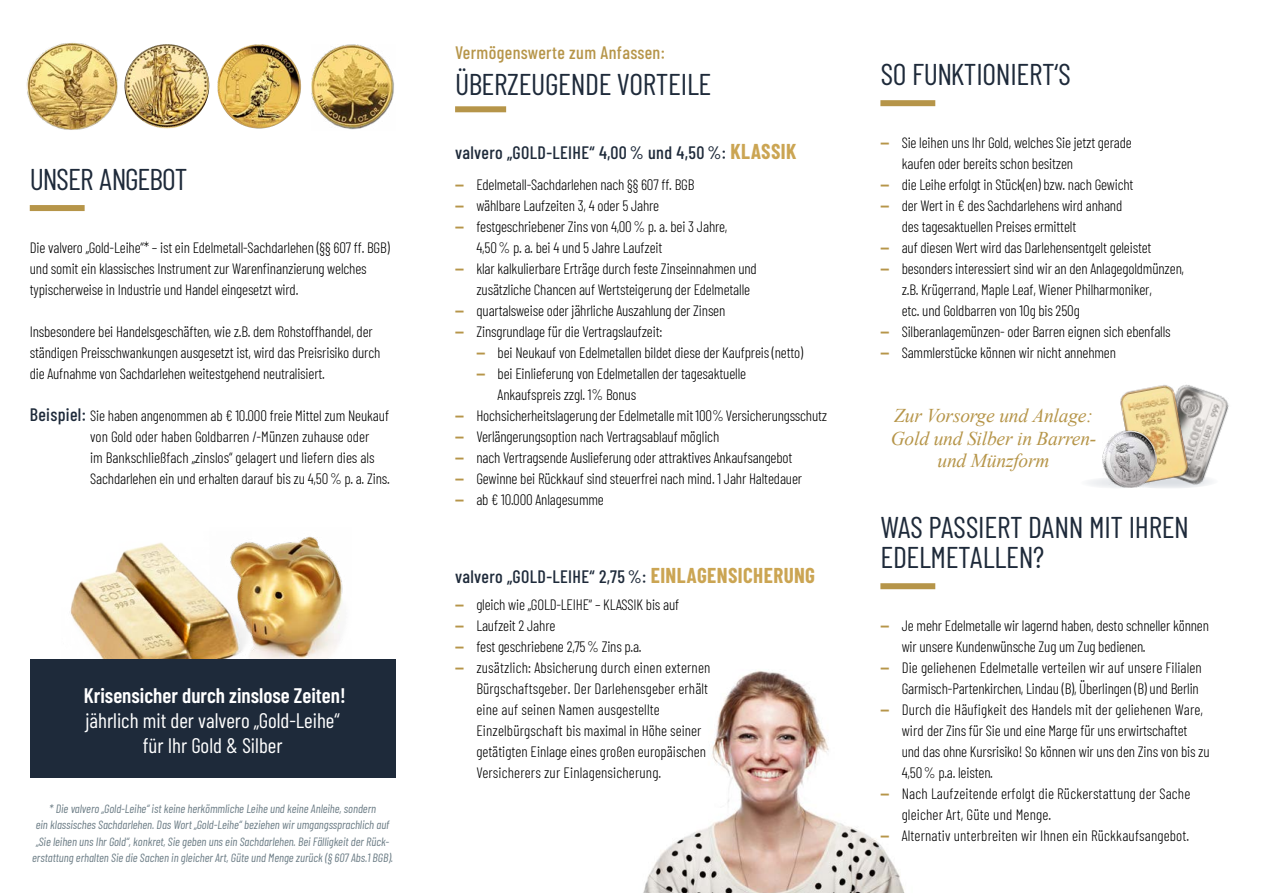
<style>
.page{position:relative;width:1276px;height:893px;background:#fff}
.page>*{position:absolute;margin:0;border:0;box-sizing:border-box;transform-origin:0 0}
.t1{font:30px/30px "Barlow Condensed";letter-spacing:-.01em;color:#1e2a3a}
.t2{font:30px "Barlow Condensed";letter-spacing:-.03em;color:#1e2a3a}
.t3{font:21px/25.2px "Barlow Condensed";color:#fff;text-align:center}
.t4{font:italic 19.5px/22.5px "Times New Roman";letter-spacing:-.01em;color:#b69549;text-align:center}
.t5{font:500 18px "Barlow Condensed";letter-spacing:.02em;color:#1e2a3a}
.subhead{font:500 18px "Barlow Condensed";letter-spacing:.02em;color:#b69549}
.t6{font:300 15px/21px "Barlow Condensed";letter-spacing:-.01em;color:#000}
.t7{font:300 15px/21px "Barlow Condensed";letter-spacing:.01em;color:#000}
.t8{font:italic 12px/16.5px "Barlow Condensed";color:#6b7c85;text-align:center}
.s1{font-weight:500;font-size:18px;color:#1e2a3a}
.s2{font-weight:600}
.s3{font-weight:700;font-size:21px;color:#cba553}
.s4{font-weight:700;color:#b69549}
</style>
<div class="page">
<img style="left:643px;top:670px;width:262px;height:223px">
<div style="left:880px;top:100px;width:55px;height:6px;background:#b69549"></div>
<div style="left:880px;top:583px;width:55px;height:6px;background:#b69549"></div>
<div style="left:1080px;top:477px;width:72px;height:12px;background:#f4f5f7;border-radius:50%"></div>
<img style="left:1157px;top:386px;width:72px;height:102px">
<img style="left:1120px;top:384px;width:73px;height:103px">
<div style="left:455px;top:106px;width:51px;height:6px;background:#b69549"></div>
<div style="left:30px;top:205px;width:55px;height:6px;background:#b69549"></div>
<img style="left:252px;top:536px;width:91px;height:123px">
<img style="left:70px;top:542px;width:182px;height:117px">
<div style="left:30px;top:659px;width:365px;height:118px;background:#1e2a3a"></div>
<img style="left:217px;top:44px;width:84px;height:85px;border-radius:42px">
<img style="left:311px;top:44px;width:83px;height:86px">
<img style="left:142px;top:44px;width:25px;height:8px">
<img style="left:26px;top:43px;width:92px;height:87px">
<img style="left:1102px;top:431px;width:55px;height:57px">
<p class="t2" style="left:30px;top:161px;width:159px">UNSER ANGEBOT</p>
<p class="t6" style="left:30px;top:236px;width:361px">Die valvero „Gold-Leihe“* – ist ein Edelmetall-Sachdarlehen (§§ 607 ff. BGB) und somit ein klassisches Instrument zur Warenfinanzierung welches typischerweise in Industrie und Handel eingesetzt wird.</p>
<p class="t6" style="left:30px;top:320px;width:352px">Insbesondere bei Handelsgeschäften, wie z.B. dem Rohstoffhandel, der ständigen Preisschwankungen ausgesetzt ist, wird das Preisrisiko durch die Aufnahme von Sachdarlehen weitestgehend neutralisiert.</p>
<p class="t6" style="left:90px;top:404px;width:301px;text-indent:-60px"><span class="s1">Beispiel:</span> Sie haben angenommen ab € 10.000 freie Mittel zum Neukauf von Gold oder haben Goldbarren /-Münzen zuhause oder<br>im Bankschließfach „zinslos“ gelagert und liefern dies als Sachdarlehen ein und erhalten darauf bis zu 4,50% p. a. Zins.</p>
<p class="t3" style="left:84px;top:682px;width:263px"><span class="s2">Krisensicher durch zinslose Zeiten! </span>jährlich mit der valvero „Gold-Leihe“ für Ihr Gold &amp; Silber</p>
<p class="t8" style="left:32px;top:799px;width:362px">* Die valvero „Gold-Leihe“ ist keine herkömmliche Leihe und keine Anleihe, sondern<br>ein klassisches Sachdarlehen. Das Wort „Gold-Leihe“ beziehen wir umgangssprachlich auf „Sie leihen uns Ihr Gold“, konkret, Sie geben uns ein Sachdarlehen. Bei Fälligkeit der Rück&shy;erstattung erhalten Sie die Sachen in gleicher Art, Güte und Menge zurück (§ 607 Abs.1 BGB).</p>
<p class="subhead" style="left:455px;top:39px;width:211px">Vermögenswerte zum Anfassen:</p>
<p class="t1" style="left:455px;top:68px;width:258px">ÜBERZEUGENDE VORTEILE</p>
<p class="t5" style="left:455px;top:139px;width:343px">valvero „GOLD-LEIHE“ 4,00 % und 4,50 %: <span class="s3">KLASSIK</span></p>
<p class="t6" style="left:455px;top:173px;width:241px"><span class="s4">—</span> Edelmetall-Sachdarlehen nach §§ 607 ff. BGB</p>
<p class="t6" style="left:455px;top:194px;width:206px"><span class="s4">—</span> wählbare Laufzeiten 3, 4 oder 5 Jahre</p>
<p class="t6" style="left:476px;top:215px;width:253px;text-indent:-21px"><span class="s4">—</span> festgeschriebener Zins von 4,00% p. a. bei 3 Jahre,<br>4,50% p. a. bei 4 und 5 Jahre Laufzeit</p>
<p class="t6" style="left:476px;top:257px;width:282px;text-indent:-21px"><span class="s4">—</span> klar kalkulierbare Erträge durch feste Zinseinnahmen und zusätzliche Chancen auf Wertsteigerung der Edelmetalle</p>
<p class="t6" style="left:455px;top:299px;width:272px"><span class="s4">—</span> quartalsweise oder jährliche Auszahlung der Zinsen</p>
<p class="t6" style="left:455px;top:320px;width:209px"><span class="s4">—</span> Zinsgrundlage für die Vertragslaufzeit:</p>
<p class="t6" style="left:476px;top:341px;width:328px"><span class="s4">—</span> bei Neukauf von Edelmetallen bildet diese der Kaufpreis (netto)</p>
<p class="t6" style="left:497px;top:362px;width:250px;text-indent:-21px"><span class="s4">—</span> bei Einlieferung von Edelmetallen der tagesaktuelle<br>Ankaufspreis zzgl. 1% Bonus</p>
<p class="t6" style="left:455px;top:404px;width:374px"><span class="s4">—</span> Hochsicherheitslagerung der Edelmetallemit 100%Versicherungsschutz</p>
<p class="t6" style="left:455px;top:425px;width:266px"><span class="s4">—</span> Verlängerungsoption nach Vertragsablauf möglich</p>
<p class="t6" style="left:455px;top:446px;width:339px"><span class="s4">—</span> nach Vertragsende Auslieferung oder attraktives Ankaufsangebot</p>
<p class="t6" style="left:455px;top:467px;width:348px"><span class="s4">—</span> Gewinne bei Rückkauf sind steuerfrei nach mind. 1 Jahr Haltedauer</p>
<p class="t6" style="left:455px;top:488px;width:150px"><span class="s4">—</span> ab € 10.000 Anlagesumme</p>
<p class="t5" style="left:455px;top:564px;width:361px">valvero „GOLD-LEIHE“ 2,75 %: <span class="s3">EINLAGENSICHERUNG</span></p>
<p class="t6" style="left:455px;top:593px;width:226px"><span class="s4">—</span> gleich wie „GOLD-LEIHE“ – KLASSIK bis auf</p>
<p class="t6" style="left:455px;top:614px;width:102px"><span class="s4">—</span> Laufzeit 2 Jahre</p>
<p class="t6" style="left:455px;top:635px;width:188px"><span class="s4">—</span> fest geschriebene 2,75% Zins p.a.</p>
<p class="t7" style="left:476px;top:656px;width:235px;text-indent:-21px"><span class="s4">—</span> zusätzlich: Absicherung durch einen externen Bürgschaftsgeber. Der Darlehensgeber erhält eine auf seinen Namen ausgestellte Einzelbürgschaft bis maximal in Höhe seiner getätigten Einlage eines großen europäischen Versicherers zur Einlagensicherung.</p>
<p class="t1" style="left:880px;top:58px;width:192px">SO FUNKTIONIERT‘S</p>
<p class="t6" style="left:901px;top:131px;width:232px;text-indent:-21px"><span class="s4">—</span> Sie leihen uns Ihr Gold, welches Sie jetzt gerade kaufen oder bereits schon besitzen</p>
<p class="t6" style="left:880px;top:173px;width:255px"><span class="s4">—</span> die Leihe erfolgt in Stück(en) bzw. nach Gewicht</p>
<p class="t6" style="left:901px;top:194px;width:222px;text-indent:-21px"><span class="s4">—</span> der Wert in € des Sachdarlehens wird anhand des tagesaktuellen Preises ermittelt</p>
<p class="t6" style="left:880px;top:236px;width:273px"><span class="s4">—</span> auf diesen Wert wird das Darlehensentgelt geleistet</p>
<p class="t6" style="left:901px;top:257px;width:284px;text-indent:-21px"><span class="s4">—</span> besonders interessiert sind wir an den Anlagegoldmünzen, z.B. Krügerrand, Maple Leaf, Wiener Philharmoniker,<br>etc. und Goldbarren von 10g bis 250g</p>
<p class="t6" style="left:880px;top:320px;width:292px"><span class="s4">—</span> Silberanlagemünzen- oder Barren eignen sich ebenfalls</p>
<p class="t6" style="left:880px;top:341px;width:237px"><span class="s4">—</span> Sammlerstücke können wir nicht annehmen</p>
<p class="t4" style="left:890px;top:404px;width:207px">Zur Vorsorge und Anlage:<br>Gold und Silber in Barren&shy;und Münzform</p>
<p class="t1" style="left:880px;top:511px;width:310px">WAS PASSIERT DANN MIT IHREN<br>EDELMETALLEN?</p>
<p class="t6" style="left:901px;top:614px;width:309px;text-indent:-21px"><span class="s4">—</span> Je mehr Edelmetalle wir lagernd haben, desto schneller können wir unsere Kundenwünsche Zug um Zug bedienen.</p>
<p class="t6" style="left:880px;top:656px;width:323px;text-align:right"><span class="s4">—</span> Die geliehenen Edelmetalle verteilen wir auf unsere Filialen<br>Garmisch-Partenkirchen, Lindau (B), Überlingen (B) und Berlin</p>
<p class="t6" style="left:901px;top:698px;width:309px;text-indent:-21px"><span class="s4">—</span> Durch die Häufigkeit des Handels mit der geliehenen Ware, wird der Zins für Sie und eine Marge für uns erwirtschaftet<br>und das ohne Kursrisiko! So können wir uns den Zins von bis zu 4,50% p.a. leisten.</p>
<p class="t7" style="left:901px;top:782px;width:290px;text-indent:-21px"><span class="s4">—</span> Nach Laufzeitende erfolgt die Rückerstattung der Sache gleicher Art, Güte und Menge.</p>
<p class="t7" style="left:880px;top:824px;width:310px"><span class="s4">—</span> Alternativ unterbreiten wir Ihnen ein Rückkaufsangebot.</p>
</div>
